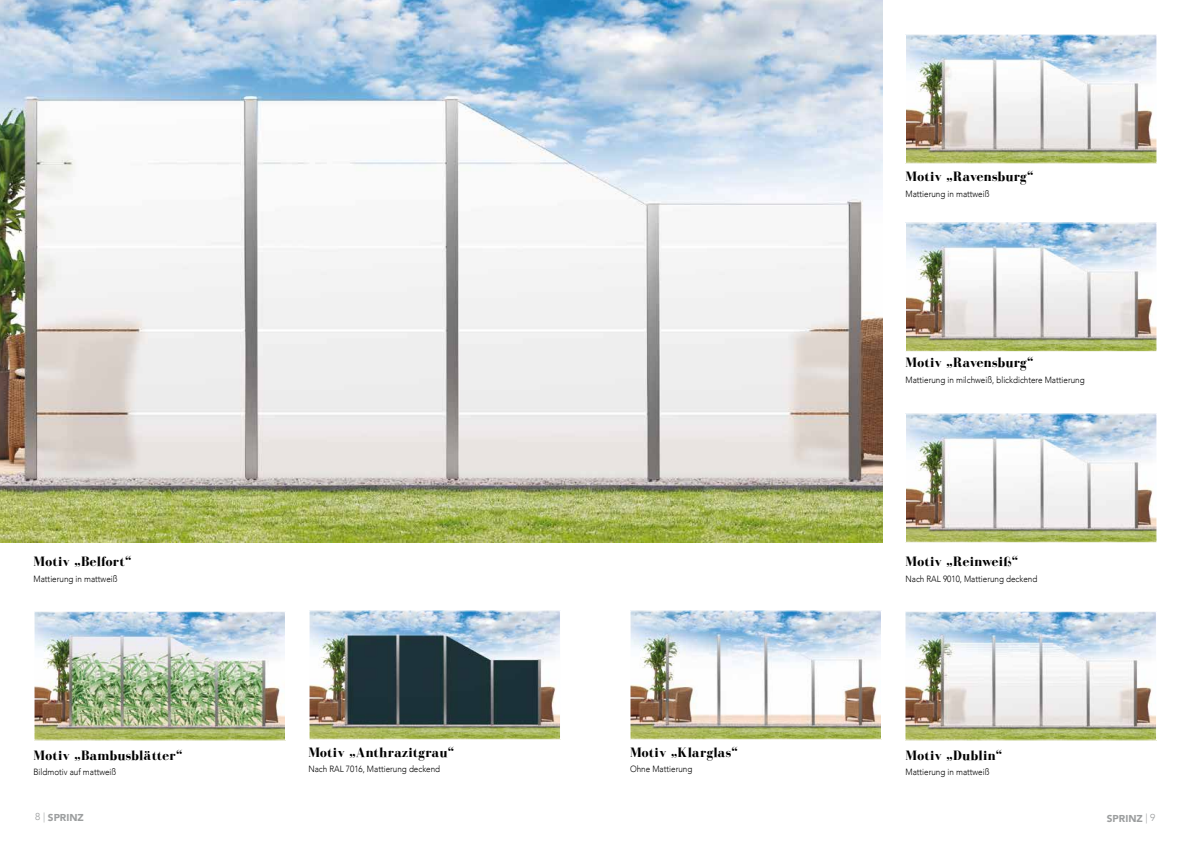
<style>
.page{position:relative;width:1191px;height:842px;background:#fff}
.page>*{position:absolute;margin:0;border:0;box-sizing:border-box;transform-origin:0 0}
.t1{font:700 14px "Bodoni FLF";letter-spacing:.02em;color:#000}
.t2{font:900 10px "Avenir";color:#9c9e9f}
.t3{font:300 9px "Avenir";color:#000;scale:.9 1}
.s1{font-weight:300}
</style>
<div class="page">
<img style="left:0;top:0;width:882px;height:543px">
<img style="left:310px;top:612px;width:249px;height:126px">
<div style="left:308px;top:610px;width:253px;height:130px;border:1px solid #fff"></div>
<img style="left:36px;top:613px;width:248px;height:126px">
<div style="left:34px;top:611px;width:252px;height:130px;border:1px solid #fff"></div>
<img style="left:631px;top:612px;width:249px;height:126px">
<div style="left:629px;top:610px;width:253px;height:130px;border:1px solid #fff"></div>
<img style="left:907px;top:224px;width:248px;height:126px">
<div style="left:905px;top:222px;width:252px;height:130px;border:1px solid #fff"></div>
<img style="left:907px;top:36px;width:248px;height:126px">
<div style="left:905px;top:34px;width:252px;height:130px;border:1px solid #fff"></div>
<img style="left:906px;top:613px;width:249px;height:126px">
<div style="left:904px;top:611px;width:253px;height:130px;border:1px solid #fff"></div>
<img style="left:907px;top:415px;width:248px;height:126px">
<div style="left:905px;top:413px;width:252px;height:130px;border:1px solid #fff"></div>
<h1 class="t1" style="left:905px;top:169px;width:130px">Motiv „Ravensburg“</h1>
<p class="t3" style="left:905px;top:188px;width:95px">Mattierung in mattweiß</p>
<h1 class="t1" style="left:34px;top:554px;width:100px">Motiv „Belfort“</h1>
<p class="t3" style="left:34px;top:573px;width:95px">Mattierung in mattweiß</p>
<h1 class="t1" style="left:34px;top:747px;width:150px">Motiv „Bambusblätter“</h1>
<p class="t3" style="left:34px;top:767px;width:94px">Bildmotiv auf mattweiß</p>
<h1 class="t1" style="left:308px;top:744px;width:147px">Motiv „Anthrazitgrau“</h1>
<p class="t3" style="left:308px;top:764px;width:148px">Nach RAL 7016, Mattierung deckend</p>
<h1 class="t1" style="left:630px;top:744px;width:109px">Motiv „Klarglas“</h1>
<p class="t3" style="left:630px;top:764px;width:71px">Ohne Mattierung</p>
<h1 class="t1" style="left:905px;top:355px;width:130px">Motiv „Ravensburg“</h1>
<p class="t3" style="left:905px;top:374px;width:201px">Mattierung in milchweiß, blickdichtere Mattierung</p>
<h1 class="t1" style="left:905px;top:554px;width:115px">Motiv „Reinweiß“</h1>
<p class="t3" style="left:905px;top:573px;width:148px">Nach RAL 9010, Mattierung deckend</p>
<h1 class="t1" style="left:905px;top:747px;width:98px">Motiv „Dublin“</h1>
<p class="t3" style="left:905px;top:767px;width:95px">Mattierung in mattweiß</p>
<p class="t2" style="left:35px;top:809px;width:50px"><span class="s1">8 |</span> SPRINZ</p>
<p class="t2" style="left:1106px;top:810px;width:50px">SPRINZ <span class="s1">| 9</span></p>
</div>
